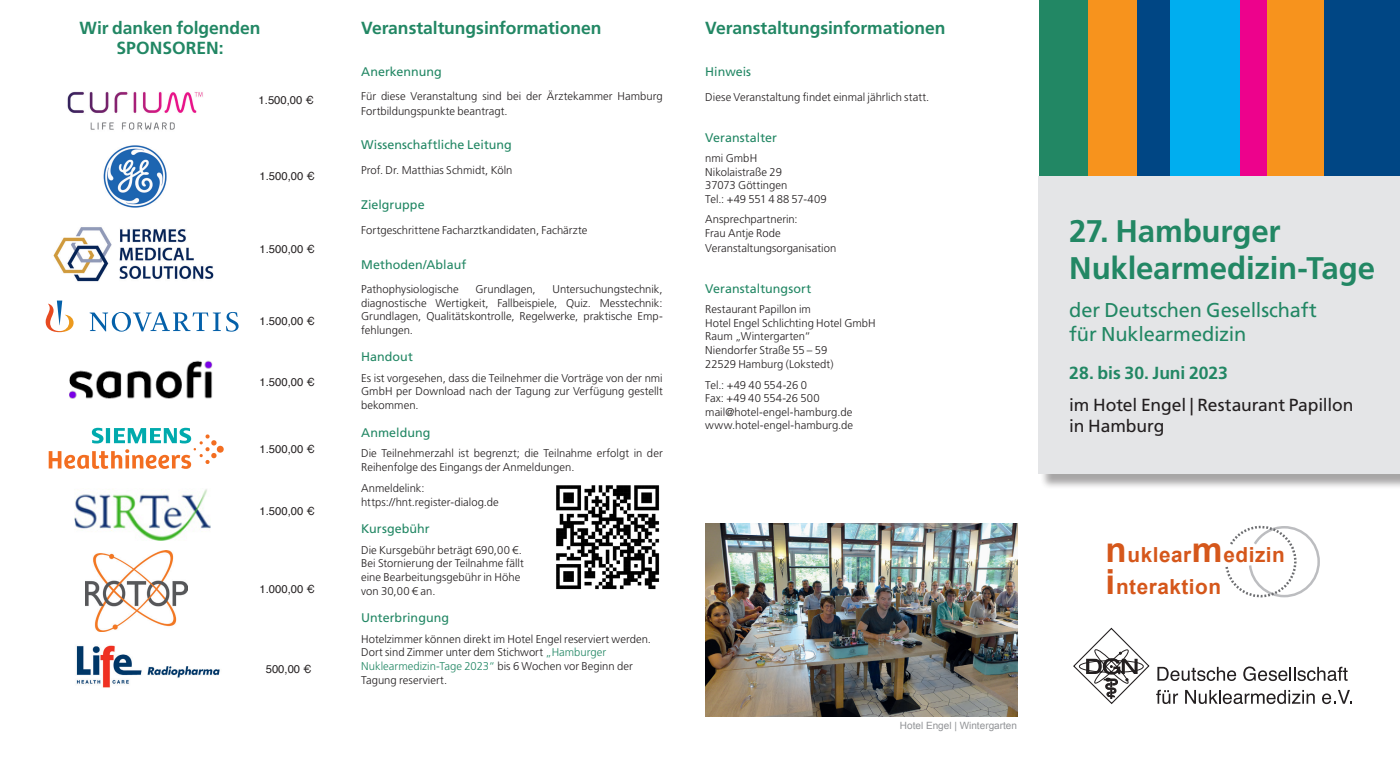
<style>
.page{position:relative;width:1400px;height:759px;background:#fff}
.page>*{position:absolute;margin:0;border:0;box-sizing:border-box;transform-origin:0 0}
._5_Subline_grün{font:700 31.25px "Frutiger LT";letter-spacing:-.005em;color:#228764}
.t1{font:700 20.75px/32.2px "Arial";letter-spacing:.025em;color:#d5571b}
._5_Subline_grün-2{font:20px "Frutiger LT";letter-spacing:-.005em;color:#228764}
._4_Headline_grün{font:700 17.5px "Frutiger LT";letter-spacing:-.005em;color:#228764}
._5_Subline_grün-3{font:700 17.5px/20px "Frutiger LT";color:#228764;text-align:center}
._3_Blocksatz{font:17.5px/21px "Frutiger LT";letter-spacing:-.01em;color:#231f20}
._5_Subline_grün-4{font:12.5px "Frutiger LT";letter-spacing:.005em;color:#228764}
._3_Blocksatz-2{font:12.5px "Frutiger LT";letter-spacing:.005em;color:#228764}
._3_Blocksatz-3{font:300 11.25px/13.6px "Frutiger LT";color:#231f20}
._1_Einzug{font:300 11.25px/13.8px "Frutiger LT";letter-spacing:.005em;color:#231f20}
.t2{font:11.25px "Helvetica";color:#231f20}
.t3{font:10px "Arial";color:#919396}
.s1{color:#228764}
.s2{font-size:34.62px}
</style>
<div class="page">
<div style="left:1040px;top:178px;width:360px;height:311px;background:#231f20;opacity:.4"></div>
<div style="left:1038px;top:176px;width:362px;height:297px;background:#e4e5e7"></div>
<img style="left:705px;top:523px;width:312px;height:193px">
<img style="left:53px;top:227px;width:161px;height:55px">
<svg style="left:1225px;top:525px;width:95px;height:73px"></svg>
<img style="left:86px;top:550px;width:102px;height:81px">
<img style="left:67px;top:91px;width:136px;height:39px">
<svg style="left:1073px;top:627px;width:77px;height:77px"></svg>
<svg style="left:1157px;top:666px;width:79px;height:14px"></svg>
<svg style="left:1243px;top:666px;width:104px;height:14px"></svg>
<svg style="left:1156px;top:689px;width:22px;height:14px"></svg>
<svg style="left:1185px;top:689px;width:129px;height:14px"></svg>
<svg style="left:1322px;top:689px;width:30px;height:14px"></svg>
<img style="left:70px;top:360px;width:143px;height:39px">
<img style="left:74px;top:489px;width:136px;height:51px">
<img style="left:556px;top:485px;width:104px;height:105px">
<div style="left:1039px;top:1px;width:49px;height:175px;background:#228764"></div>
<div style="left:1088px;top:1px;width:49px;height:175px;background:#f7931d"></div>
<div style="left:1137px;top:1px;width:33px;height:175px;background:#004684"></div>
<div style="left:1170px;top:1px;width:70px;height:175px;background:#00aeef"></div>
<div style="left:1240px;top:1px;width:27px;height:175px;background:#ed028c"></div>
<div style="left:1267px;top:1px;width:58px;height:175px;background:#f7931d"></div>
<div style="left:1325px;top:1px;width:75px;height:175px;background:#004684"></div>
<svg style="left:49px;top:427px;width:175px;height:42px"></svg>
<img style="left:76px;top:645px;width:144px;height:43px">
<img style="left:103px;top:145px;width:64px;height:63px">
<svg style="left:46px;top:300px;width:193px;height:32px"></svg>
<p class="_5_Subline_grün-3" style="left:80px;top:18px;width:183px">Wir danken folgenden<br>SPONSOREN:</p>
<p class="t2" style="left:259px;top:91px;width:57px">1.500,00 €</p>
<p class="t2" style="left:259px;top:167px;width:57px">1.500,00 €</p>
<p class="t2" style="left:259px;top:240px;width:57px">1.500,00 €</p>
<p class="t2" style="left:259px;top:312px;width:57px">1.500,00 €</p>
<p class="t2" style="left:259px;top:373px;width:57px">1.500,00 €</p>
<p class="t2" style="left:259px;top:440px;width:57px">1.500,00 €</p>
<p class="t2" style="left:259px;top:502px;width:57px">1.500,00 €</p>
<p class="t2" style="left:259px;top:580px;width:57px">1.000,00 €</p>
<p class="t2" style="left:266px;top:660px;width:47px">500,00 €</p>
<p class="_4_Headline_grün" style="left:361px;top:18px;width:242px">Veranstaltungsinformationen</p>
<p class="_5_Subline_grün-4" style="left:361px;top:64px;width:82px">Anerkennung</p>
<p class="_3_Blocksatz-3" style="left:361px;top:89px;width:303px;line-height:14.2px">Für diese Veranstaltung sind bei der Ärztekammer Hamburg<br>Fortbildungspunkte beantragt.</p>
<p class="_5_Subline_grün-4" style="left:361px;top:138px;width:152px">Wissenschaftliche Leitung</p>
<p class="_3_Blocksatz-3" style="left:361px;top:164px;width:153px">Prof. Dr. Matthias Schmidt, Köln</p>
<p class="_5_Subline_grün-4" style="left:361px;top:197px;width:65px">Zielgruppe</p>
<p class="_3_Blocksatz-3" style="left:361px;top:223px;width:228px">Fortgeschrittene Facharztkandidaten, Fachärzte</p>
<p class="_5_Subline_grün-4" style="left:361px;top:257px;width:107px">Methoden/Ablauf</p>
<p class="_3_Blocksatz-3" style="left:361px;top:282px;width:99px">Pathophysiologische</p>
<p class="_3_Blocksatz-3" style="left:475px;top:282px;width:62px">Grundlagen,</p>
<p class="_3_Blocksatz-3" style="left:361px;top:282px;width:303px;text-align:justify;text-indent:191px">Untersuchungstechnik, diagnostische Wertigkeit, Fallbeispiele, Quiz. Messtechnik:<br>Grundlagen, Qualitätskontrolle, Regelwerke, praktische Emp&shy;fehlungen.</p>
<p class="_5_Subline_grün-4" style="left:361px;top:349px;width:53px">Handout</p>
<p class="_3_Blocksatz-3" style="left:361px;top:371px;width:303px;text-align:justify">Es ist vorgesehen, dass die Teilnehmer die Vorträge von der nmi GmbH per Download nach der Tagung zur Verfügung gestellt bekommen.</p>
<p class="_5_Subline_grün-4" style="left:361px;top:425px;width:71px">Anmeldung</p>
<p class="_1_Einzug" style="left:361px;top:446px;width:303px">Die Teilnehmerzahl ist begrenzt; die Teilnahme erfolgt in der<br>Reihenfolge des Eingangs der Anmeldungen.</p>
<p class="_1_Einzug" style="left:361px;top:481px;width:65px">Anmeldelink:</p>
<p class="_3_Blocksatz-3" style="left:361px;top:495px;width:139px">https://hnt.register-dialog.de</p>
<p class="_5_Subline_grün-4" style="left:361px;top:521px;width:70px">Kursgebühr</p>
<p class="_3_Blocksatz-3" style="left:361px;top:542px;width:164px">Die Kursgebühr beträgt 690,00 €.<br>Bei Stornierung der Teilnahme fällt eine Bearbeitungsgebühr in Höhe von 30,00 € an.</p>
<p class="_5_Subline_grün-4" style="left:361px;top:610px;width:89px">Unterbringung</p>
<p class="_3_Blocksatz-3" style="left:361px;top:631px;width:291px">Hotelzimmer können direkt im Hotel Engel reserviert werden.<br>Dort sind Zimmer unter dem Stichwort <span class="s1">„Hamburger Nuklearmedizin-Tage 2023“</span> bis 6 Wochen vor Beginn der Tagung reserviert.</p>
<p class="_4_Headline_grün" style="left:705px;top:18px;width:242px">Veranstaltungsinformationen</p>
<p class="_5_Subline_grün-4" style="left:705px;top:64px;width:47px">Hinweis</p>
<p class="_3_Blocksatz-3" style="left:705px;top:90px;width:225px">Diese Veranstaltung findet einmal jährlich statt.</p>
<p class="_3_Blocksatz-2" style="left:705px;top:130px;width:73px">Veranstalter</p>
<p class="_3_Blocksatz-3" style="left:705px;top:152px;width:123px">nmi GmbH<br>Nikolaistraße 29<br>37073 Göttingen<br>Tel.: +49 551 4 88 57-409</p>
<p class="_3_Blocksatz-3" style="left:705px;top:212px;width:94px">Ansprechpartnerin:<br>Frau Antje Rode</p>
<p class="_3_Blocksatz-3" style="left:705px;top:241px;width:133px">Veranstaltungsorganisation</p>
<p class="_3_Blocksatz-2" style="left:705px;top:281px;width:107px">Veranstaltungsort</p>
<p class="_3_Blocksatz-3" style="left:705px;top:303px;width:172px">Restaurant Papillon im<br>Hotel Engel Schlichting Hotel GmbH<br>Raum „Wintergarten“<br>Niendorfer Straße 55 – 59<br>22529 Hamburg (Lokstedt)</p>
<p class="_3_Blocksatz-3" style="left:705px;top:378px;width:149px">Tel.: +49 40 554-26 0<br>Fax: +49 40 554-26 500 mail@hotel-engel-hamburg.de www.hotel-engel-hamburg.de</p>
<p class="t3" style="left:900px;top:718px;width:119px">Hotel Engel | Wintergarten</p>
<p class="_5_Subline_grün" style="left:1069px;top:212px;width:213px">27. Hamburger</p>
<p class="_5_Subline_grün" style="left:1069px;top:250px;width:307px">Nuklearmedizin-Tage</p>
<p class="_5_Subline_grün-2" style="left:1069px;top:298px;width:249px">der Deutschen Gesellschaft</p>
<p class="_5_Subline_grün-2" style="left:1069px;top:322px;width:178px">für Nuklearmedizin</p>
<p class="_5_Subline_grün-3" style="left:1069px;top:363px;width:160px">28. bis 30. Juni 2023</p>
<p class="_3_Blocksatz" style="left:1069px;top:394px;width:286px">im Hotel Engel | Restaurant Papillon in Hamburg</p>
<p class="t1" style="left:1105px;top:538px;width:181px"><span class="s2">n</span>uklear<span class="s2">m</span>edizin <span class="s2">i</span>nteraktion</p>
</div>
